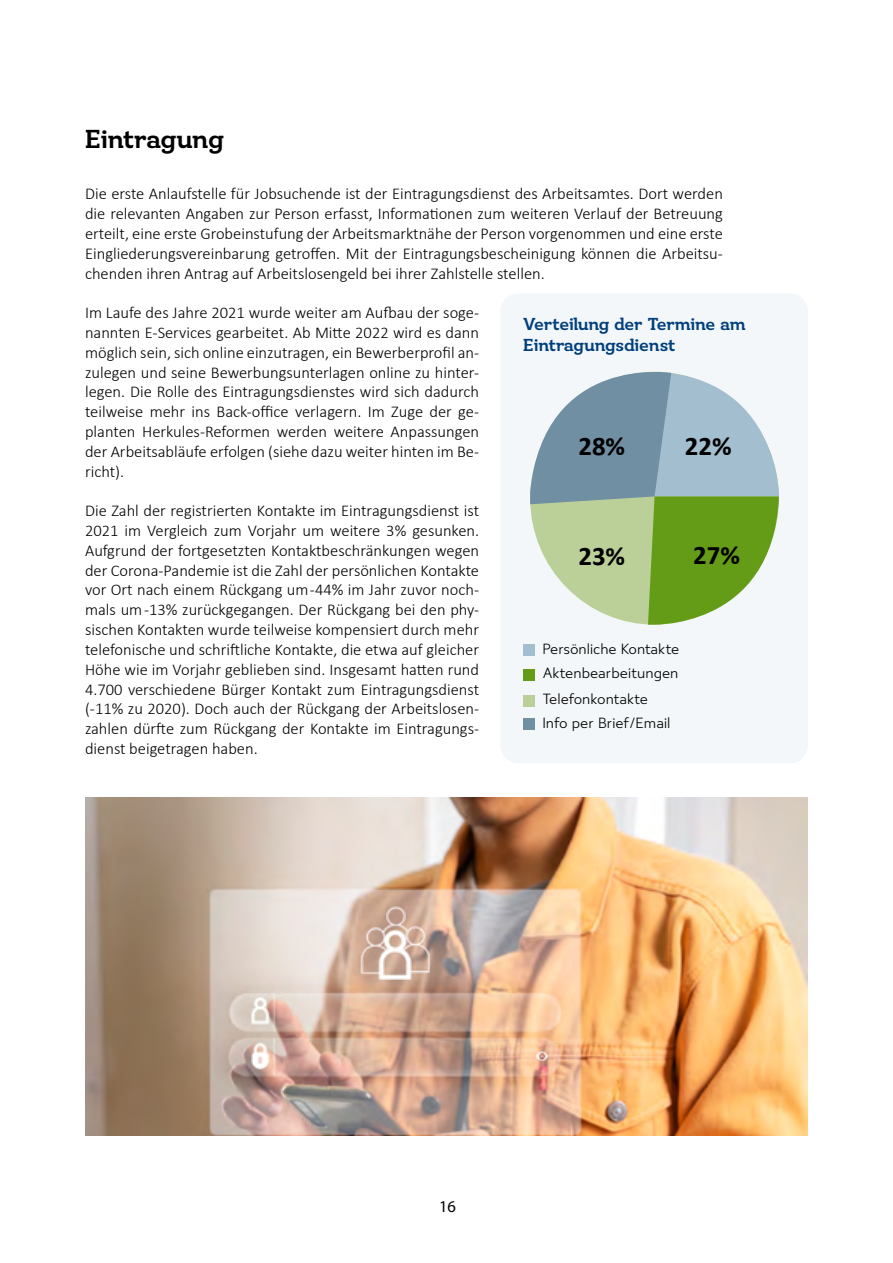
<style>
.page{position:relative;width:893px;height:1263px;background:#fff}
.page>*{position:absolute;margin:0;border:0;box-sizing:border-box;transform-origin:0 0}
.t1{font:700 27px "Ostbe Serif Office";letter-spacing:-.015em;color:#000}
.t2{font:700 26.85px "Calibri";color:#000}
.t3{font:700 18px/21.6px "Ostbe Serif Office";letter-spacing:-.015em;color:#003f7c}
.t4{font:300 16.5px/19.8px "Calibri";color:#000;text-align:justify}
.t5{font:16.5px "Myriad Variable Concept";color:#000}
.t6{font:15px/24px "Ostbe Sans Office";color:#000}
</style>
<div class="page">
<div style="left:500px;top:293px;width:308px;height:470px;background:#f3f7f9;border-radius:18px"></div>
<svg style="left:530px;top:371px;width:249px;height:254px"></svg>
<div style="left:523px;top:644px;width:11px;height:11px;background:#a3bece"></div>
<div style="left:523px;top:669px;width:11px;height:11px;background:#659c17"></div>
<div style="left:523px;top:695px;width:11px;height:11px;background:#bbd099"></div>
<div style="left:523px;top:719px;width:11px;height:11px;background:#708fa2"></div>
<img style="left:85px;top:798px;width:723px;height:337px">
<h1 class="t1" style="left:85px;top:123px;width:140px">Eintragung</h1>
<p class="t4" style="left:85px;top:184px;width:639px">Die erste Anlaufstelle für Jobsuchende ist der Eintragungsdienst des Arbeitsamtes. Dort werden die relevanten Angaben zur Person erfasst, Informationen zum weiteren Verlauf der Betreuung erteilt, eine erste Grobeinstufung der Arbeitsmarktnähe der Person vorgenommen und eine erste Eingliederungsvereinbarung getroffen. Mit der Eintragungsbescheinigung können die Arbeitsu&shy;chenden ihren Antrag auf Arbeitslosengeld bei ihrer Zahlstelle stellen.</p>
<p class="t4" style="left:85px;top:303px;width:396px">Im Laufe des Jahre 2021 wurde weiter am Aufbau der soge&shy;nannten E-Services gearbeitet. Ab Mitte 2022 wird es dann möglich sein, sich online einzutragen, ein Bewerberprofil an&shy;zulegen und seine Bewerbungsunterlagen online zu hinter&shy;legen. Die Rolle des Eintragungsdienstes wird sich dadurch teilweise mehr ins Back-office verlagern. Im Zuge der ge&shy;planten Herkules-Reformen werden weitere Anpassungen der Arbeitsabläufe erfolgen (siehe dazu weiter hinten im Be&shy;richt).</p>
<p class="t4" style="left:85px;top:501px;width:396px">Die Zahl der registrierten Kontakte im Eintragungsdienst ist 2021 im Vergleich zum Vorjahr um weitere 3% gesunken.<br>Aufgrund der fortgesetzten Kontaktbeschränkungen wegen der Corona-Pandemie ist die Zahl der persönlichen Kontakte vor Ort nach einem Rückgang um -44% im Jahr zuvor noch&shy;mals um -13% zurückgegangen. Der Rückgang bei den phy&shy;sischen Kontakten wurde teilweise kompensiert durch mehr telefonische und schriftliche Kontakte, die etwa auf gleicher Höhe wie im Vorjahr geblieben sind. Insgesamt hatten rund 4.700 verschiedene Bürger Kontakt zum Eintragungsdienst (-11% zu 2020). Doch auch der Rückgang der Arbeitslosen&shy;zahlen dürfte zum Rückgang der Kontakte im Eintragungs&shy;dienst beigetragen haben.</p>
<p class="t3" style="left:523px;top:313px;width:224px">Verteilung der Termine am<br>Eintragungsdienst</p>
<h2 class="t2" style="left:578px;top:427px;width:48px">28%</h2>
<h2 class="t2" style="left:685px;top:427px;width:48px">22%</h2>
<h2 class="t2" style="left:578px;top:537px;width:48px">23%</h2>
<h2 class="t2" style="left:693px;top:536px;width:48px">27%</h2>
<p class="t6" style="left:542px;top:638px;width:138px">Persönliche Kontakte<br>Aktenbearbeitungen</p>
<p class="t6" style="left:542px;top:687px;width:129px">Telefonkontakte<br>Info per Brief/Email</p>
<p class="t5" style="left:439px;top:1196px;width:18px">16</p>
</div>
